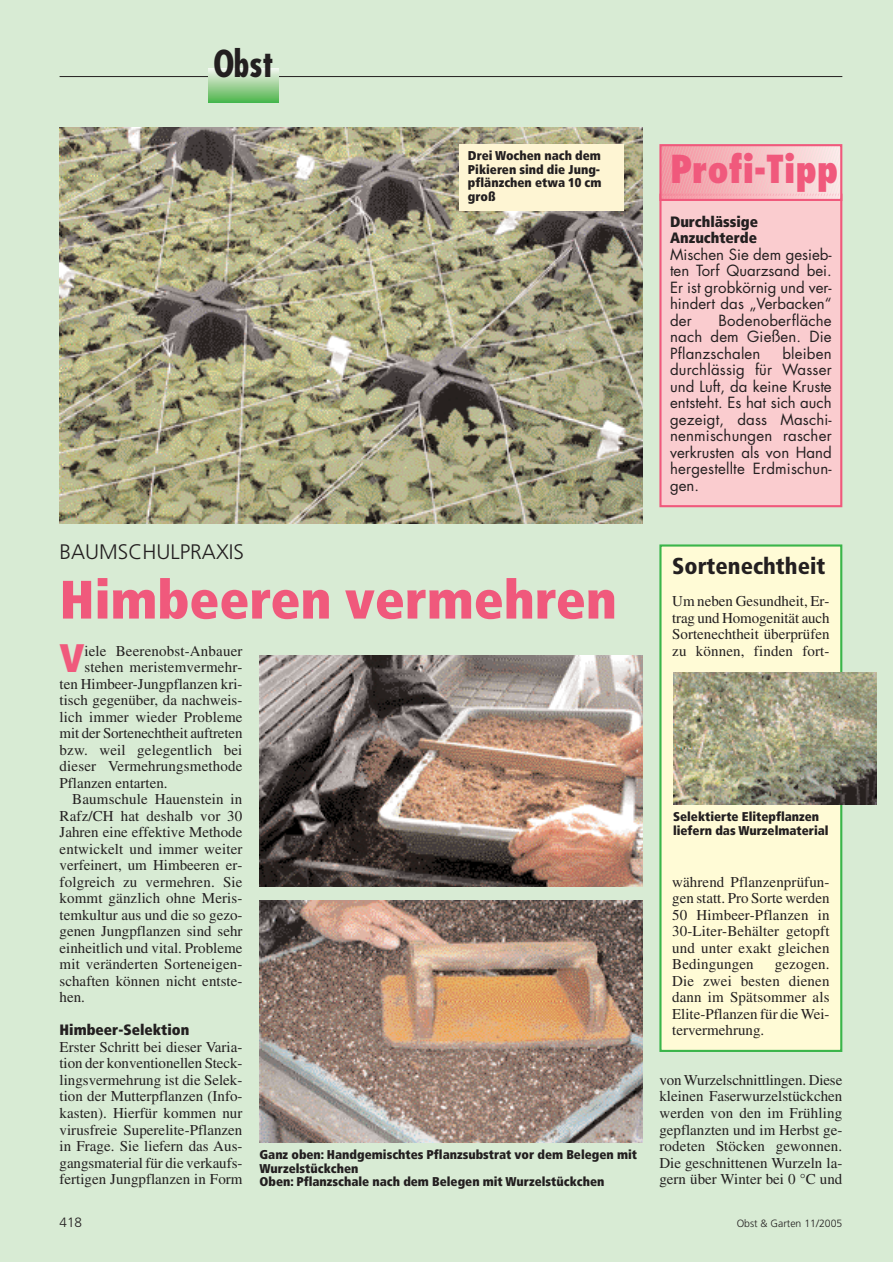
<style>
.page{position:relative;width:893px;height:1262px;background:#fff}
.page>*{position:absolute;margin:0;border:0;box-sizing:border-box;transform-origin:0 0}
.t1{font:900 condensed 54px "Frutiger";color:#f0597c}
.t2{font:900 condensed 39.75px "Frutiger";color:#f0597c}
.t3{font:800 condensed 37.5px "Futura";color:#f0597c}
.t4{font:700 condensed 36px "Futura";color:#231f20}
.t5{font:900 condensed 22.95px "Frutiger";color:#231f20}
.t6{font:300 21px "Frutiger";color:#231f20}
.t7{font:15px/16.5px "Times";color:#231f20;text-align:justify}
.t8{font:15px/16.5px "Futura";letter-spacing:.01em;color:#231f20;text-align:justify}
.t9{font:900 condensed 15px/16.5px "Frutiger";color:#231f20}
.t10{font:300 13.5px "Frutiger";color:#231f20}
.t11{font:900 condensed 12.75px/13.5px "Frutiger";color:#231f20}
.t12{font:300 10.5px "Frutiger";color:#231f20}
</style>
<div class="page">
<div style="left:0;top:0;width:892px;height:1262px;background:#d8ebd4"></div>
<div style="left:660px;top:545px;width:181px;height:505px;background:#fffbd6"></div>
<div style="left:659px;top:544px;width:183px;height:508px;border:2px solid #3ab54a"></div>
<div style="left:660px;top:195px;width:181px;height:311px;background:#facccf"></div>
<div style="left:659px;top:194px;width:183px;height:313px;border:2px solid #f0597c"></div>
<svg style="left:662px;top:147px;width:177px;height:51px;background:#f5bec2"></svg>
<div style="left:659px;top:144px;width:183px;height:57px;border:2px solid #f0597c"></div>
<img style="left:60px;top:128px;width:582px;height:396px">
<img style="left:673px;top:672px;width:203px;height:132px">
<img style="left:259px;top:656px;width:383px;height:231px">
<img style="left:259px;top:900px;width:383px;height:242px">
<div style="left:459px;top:144px;width:165px;height:66px;background:#fef5d3"></div>
<hr style="left:60px;top:76px;width:782px;height:1px;background:#231f20">
<hr style="left:208px;top:102px;width:70px;height:1px;background:#44b74f">
<hr style="left:208px;top:101px;width:70px;height:1px;background:#4cb853">
<hr style="left:208px;top:100px;width:70px;height:1px;background:#52ba56">
<hr style="left:208px;top:99px;width:70px;height:1px;background:#5bbc5a">
<hr style="left:208px;top:98px;width:70px;height:1px;background:#62bd5f">
<hr style="left:208px;top:97px;width:70px;height:1px;background:#67be63">
<hr style="left:208px;top:96px;width:70px;height:1px;background:#6cc069">
<hr style="left:208px;top:95px;width:70px;height:1px;background:#72c26d">
<hr style="left:208px;top:94px;width:70px;height:1px;background:#77c372">
<hr style="left:208px;top:93px;width:70px;height:1px;background:#7cc577">
<hr style="left:208px;top:92px;width:70px;height:1px;background:#81c77c">
<hr style="left:208px;top:91px;width:70px;height:1px;background:#87c981">
<hr style="left:208px;top:90px;width:70px;height:1px;background:#8cca86">
<hr style="left:208px;top:89px;width:70px;height:1px;background:#91cc8a">
<hr style="left:208px;top:88px;width:70px;height:1px;background:#95ce8f">
<hr style="left:208px;top:87px;width:70px;height:1px;background:#9ad094">
<hr style="left:208px;top:86px;width:70px;height:1px;background:#9fd198">
<hr style="left:208px;top:85px;width:70px;height:1px;background:#a3d39d">
<hr style="left:208px;top:84px;width:70px;height:1px;background:#a8d5a1">
<hr style="left:208px;top:83px;width:70px;height:1px;background:#aed8a7">
<hr style="left:208px;top:82px;width:70px;height:1px;background:#b3daab">
<hr style="left:208px;top:81px;width:70px;height:1px;background:#b7dcb0">
<hr style="left:208px;top:80px;width:70px;height:1px;background:#bcdeb5">
<hr style="left:208px;top:79px;width:70px;height:1px;background:#c2e1ba">
<hr style="left:208px;top:78px;width:70px;height:1px;background:#c6e3c0">
<hr style="left:208px;top:77px;width:70px;height:1px;background:#cbe5c5">
<hr style="left:208px;top:76px;width:70px;height:1px;background:#cfe7ca">
<hr style="left:208px;top:75px;width:70px;height:1px;background:#d4e9cf">
<hr style="left:208px;top:73px;width:70px;height:1px;background:#deeeda">
<hr style="left:208px;top:72px;width:70px;height:1px;background:#e3f0df">
<hr style="left:208px;top:71px;width:70px;height:1px;background:#e8f3e5">
<hr style="left:208px;top:70px;width:70px;height:1px;background:#edf6eb">
<hr style="left:208px;top:69px;width:70px;height:1px;background:#f2f9f1">
<hr style="left:208px;top:68px;width:70px;height:1px;background:#f7fbf7">
<h3 class="t4" style="left:213px;top:48px;width:62px">Obst</h3>
<p class="t11" style="left:468px;top:150px;width:135px;text-align:justify">Drei Wochen nach dem Pikieren sind die Jung&shy;pflänzchen etwa 10 cm groß</p>
<h3 class="t6" style="left:60px;top:543px;width:186px">BAUMSCHULPRAXIS</h3>
<h1 class="t1" style="left:60px;top:578px;width:559px">Himbeeren vermehren</h1>
<h2 class="t2" style="left:60px;top:642px;width:27px">V</h2>
<p class="t7" style="left:84px;top:644px;width:159px">iele Beerenobst-Anbauer</p>
<p class="t7" style="left:84px;top:660px;width:159px">stehen meristemvermehr-</p>
<p class="t7" style="left:60px;top:677px;width:184px">ten Himbeer-Jungpflanzen kri-</p>
<p class="t7" style="left:60px;top:693px;width:184px">tisch gegenüber, da nachweis-</p>
<p class="t7" style="left:60px;top:710px;width:184px">lich immer wieder Probleme</p>
<p class="t7" style="left:60px;top:726px;width:184px">mit der Sortenechtheit auftreten</p>
<p class="t7" style="left:60px;top:743px;width:184px">bzw. weil gelegentlich bei</p>
<p class="t7" style="left:60px;top:759px;width:184px">dieser Vermehrungsmethode</p>
<p class="t7" style="left:60px;top:776px;width:110px">Pflanzen entarten.</p>
<p class="t7" style="left:72px;top:792px;width:172px">Baumschule Hauenstein in</p>
<p class="t7" style="left:60px;top:809px;width:184px">Rafz/CH hat deshalb vor 30</p>
<p class="t7" style="left:60px;top:825px;width:184px">Jahren eine effektive Methode</p>
<p class="t7" style="left:60px;top:842px;width:184px">entwickelt und immer weiter</p>
<p class="t7" style="left:60px;top:858px;width:184px">verfeinert, um Himbeeren er-</p>
<p class="t7" style="left:60px;top:875px;width:184px">folgreich zu vermehren. Sie</p>
<p class="t7" style="left:60px;top:891px;width:184px">kommt gänzlich ohne Meris-</p>
<p class="t7" style="left:60px;top:908px;width:184px">temkultur aus und die so gezo-</p>
<p class="t7" style="left:60px;top:924px;width:184px">genen Jungpflanzen sind sehr</p>
<p class="t7" style="left:60px;top:941px;width:184px">einheitlich und vital. Probleme</p>
<p class="t7" style="left:60px;top:957px;width:184px">mit veränderten Sorteneigen-</p>
<p class="t7" style="left:60px;top:974px;width:184px">schaften können nicht entste-</p>
<p class="t7" style="left:60px;top:990px;width:27px">hen.</p>
<p class="t9" style="left:60px;top:1023px;width:131px">Himbeer-Selektion</p>
<p class="t7" style="left:60px;top:1040px;width:184px">Erster Schritt bei dieser Varia&shy;tion der konventionellen Steck&shy;lingsvermehrung ist die Selek&shy;tion der Mutterpflanzen (Info&shy;kasten). Hierfür kommen nur virusfreie Superelite-Pflanzen in Frage. Sie liefern das Aus&shy;gangsmaterial für die verkaufs&shy;fertigen Jungpflanzen in Form</p>
<p class="t11" style="left:259px;top:1149px;width:379px">Ganz oben: Handgemischtes Pflanzsubstrat vor dem Belegen mit<br>Wurzelstückchen<br>Oben: Pflanzschale nach dem Belegen mit Wurzelstückchen</p>
<h3 class="t3" style="left:670px;top:153px;width:169px">Profi-Tipp</h3>
<p class="t9" style="left:670px;top:214px;width:90px">Durchlässige<br>Anzuchterde</p>
<p class="t8" style="left:670px;top:247px;width:163px">Mischen Sie dem gesieb&shy;ten Torf Quarzsand bei.<br>Er ist grobkörnig und ver&shy;hindert das „Verbacken“ der</p>
<p class="t8" style="left:670px;top:313px;width:163px;text-indent:49px">Bodenoberfläche nach dem Gießen. Die Pflanzschalen</p>
<p class="t8" style="left:670px;top:346px;width:163px;text-indent:112px">bleiben durchlässig für Wasser und Luft, da keine Kruste entsteht. Es hat sich auch gezeigt, dass Maschi&shy;nenmischungen rascher verkrusten als von Hand hergestellte Erdmischun&shy;gen.</p>
<h3 class="t5" style="left:672px;top:557px;width:155px">Sortenechtheit</h3>
<p class="t7" style="left:672px;top:594px;width:159px">Um neben Gesundheit, Er&shy;trag und Homogenität auch Sortenechtheit überprüfen zu können, finden fort-</p>
<p class="t11" style="left:673px;top:811px;width:157px">Selektierte Elitepflanzen liefern das Wurzelmaterial</p>
<p class="t7" style="left:672px;top:875px;width:159px">während Pflanzenprüfun&shy;gen statt. Pro Sorte werden 50 Himbeer-Pflanzen in 30-Liter-Behälter getopft und unter exakt gleichen Bedingungen</p>
<p class="t7" style="left:672px;top:957px;width:159px;text-indent:103px">gezogen.<br>Die zwei besten dienen dann im Spätsommer als Elite-Pflanzen für die Wei&shy;tervermehrung.</p>
<p class="t7" style="left:659px;top:1073px;width:184px">von Wurzelschnittlingen. Diese kleinen Faserwurzelstückchen werden von den im Frühling gepflanzten und im Herbst ge&shy;rodeten Stöcken gewonnen.<br>Die geschnittenen Wurzeln la&shy;gern über Winter bei 0 °C und</p>
<p class="t10" style="left:60px;top:1216px;width:24px">418</p>
<p class="t12" style="left:736px;top:1218px;width:107px">Obst &amp; Garten 11/2005</p>
</div>
